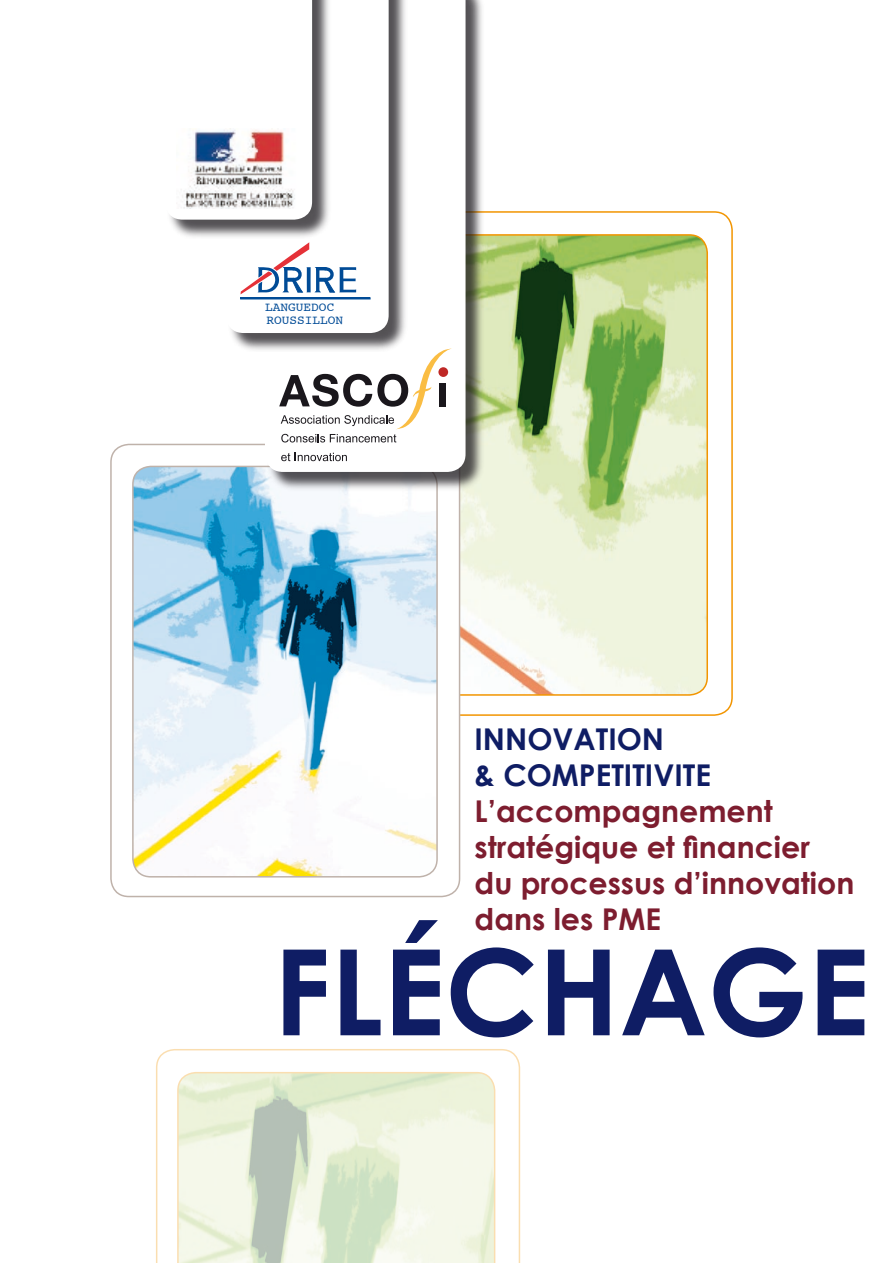
<style>
.page{position:relative;width:893px;height:1263px;background:#fff}
.page>*{position:absolute;margin:0;border:0;box-sizing:border-box;transform-origin:0 0}
.t1{font:700 119.25px "Century Gothic";color:#0f1d64}
.t2{font:700 30px/36px "Century Gothic";color:#7d1d2f}
.t3{font:700 30px/36px "Century Gothic";color:#0f1d64}
.t4{font:12.6px/12.6px "Courier";color:#004b96}
</style>
<div class="page">
<img style="left:460px;top:235px;width:247px;height:458px">
<div style="left:110px;top:444px;width:350px;height:453px;border:2px solid #bfb2aa;border-radius:18px"></div>
<img style="left:133px;top:466px;width:304px;height:411px;border-radius:18px">
<div style="left:132px;top:466px;width:306px;height:411px;border:2px solid #bfb2aa;border-radius:18px"></div>
<div style="left:266px;top:0;width:219px;height:492px;background:#1a171c;opacity:.75"></div>
<svg style="left:265px;top:0;width:201px;height:472px"></svg>
<svg style="left:281px;top:453px;width:66px;height:8px"></svg>
<svg style="left:279px;top:348px;width:174px;height:94px"></svg>
<div style="left:227px;top:0;width:182px;height:352px;background:#1a171c;opacity:.75"></div>
<svg style="left:227px;top:0;width:162px;height:333px"></svg>
<div style="left:241px;top:298px;width:129px;height:1px;border:1px solid #004b96"></div>
<svg style="left:240px;top:242px;width:116px;height:52px"></svg>
<hr style="left:316px;top:268px;width:3px;height:24px;background:#004b96">
<div style="left:166px;top:0;width:166px;height:239px;background:#1a171c;opacity:.75"></div>
<svg style="left:166px;top:0;width:146px;height:220px"></svg>
<img style="left:176px;top:129px;width:128px;height:80px">
<svg style="left:156px;top:1049px;width:364px;height:214px"></svg>
<svg style="left:177px;top:1072px;width:318px;height:191px"></svg>
<p class="t4" style="left:265px;top:302px;width:79px">LANGUEDOC<br>ROUSSILLON</p>
<p class="t3" style="left:475px;top:720px;width:238px">INNOVATION<br>&amp; COMPETITIVITE</p>
<p class="t2" style="left:475px;top:792px;width:381px">L’accompagnement stratégique et financier du processus d’innovation dans les PME</p>
<h1 class="t1" style="left:273px;top:917px;width:598px">FLÉCHAGE</h1>
</div>
